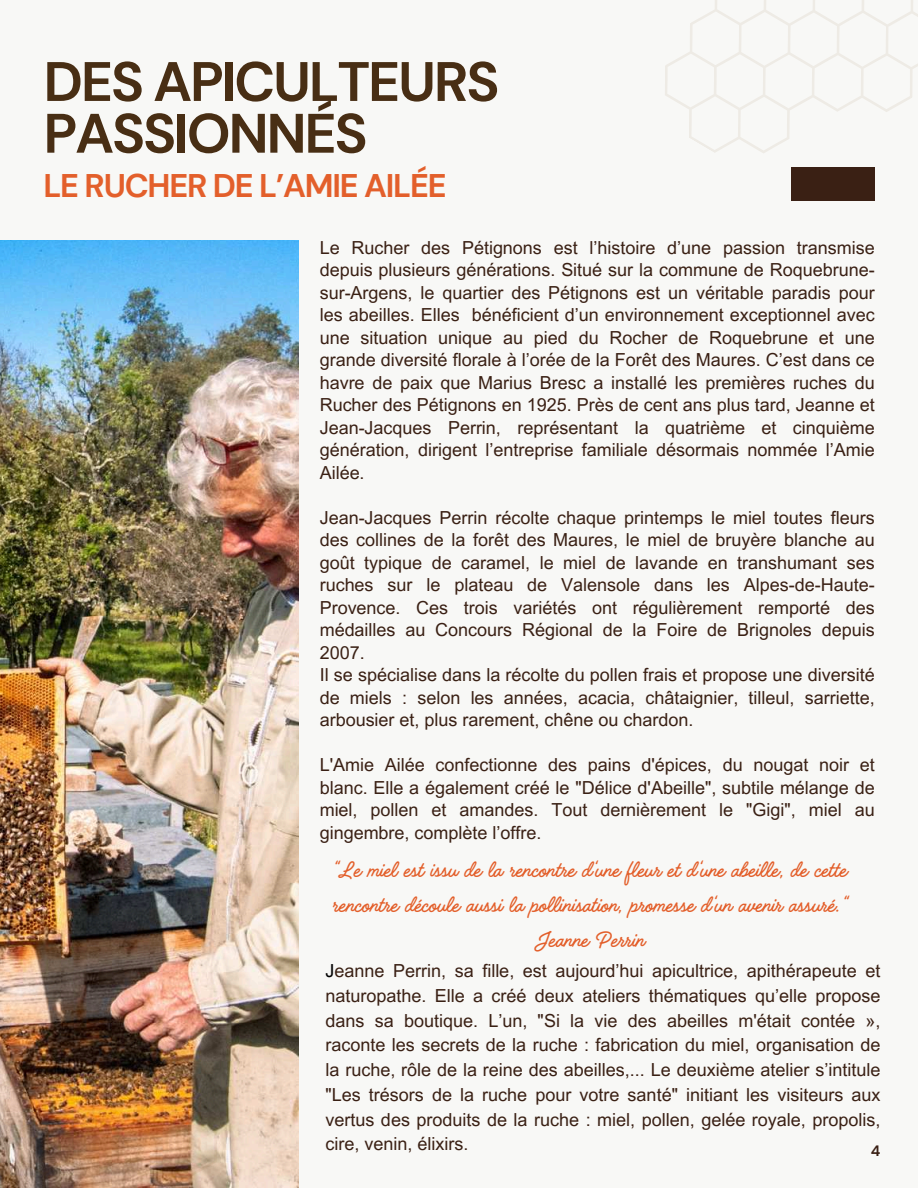
<style>
.page{position:relative;width:918px;height:1188px;background:#f8f8f6}
.page>*{position:absolute;margin:0;border:0;box-sizing:border-box;transform-origin:0 0}
.t1{font:700 55.5px/51.8px "DM Sans";letter-spacing:-.035em;color:#482e14}
.t2{font:700 32.7px "DM Sans";letter-spacing:-.035em;color:#e35f2b}
.t3{font:25.5px/34.8px "Handelson Three";color:#e35f2b;text-align:center}
.t4{font:18px/22.5px "Arial MT Pro";color:#3a2014;text-align:justify}
.t5{font:700 15px "DM Sans";color:#3a2014}
.s1{color:#000}
</style>
<div class="page">
<img style="left:0;top:240px;width:298px;height:948px">
<div style="left:791px;top:168px;width:84px;height:33px;background:#3a2014"></div>
<img style="left:0;top:1032px;width:217px;height:156px">
<svg style="left:665px;top:0;width:253px;height:153px"></svg>
<h1 class="t1" style="left:44px;top:56px;width:457px">DES APICULTEURS<br>PASSIONNÉS</h1>
<h2 class="t2" style="left:44px;top:165px;width:405px">LE RUCHER DE L’AMIE AILÉE</h2>
<p class="t4" style="left:320px;top:237px;width:557px">Le Rucher des Pétignons est l’histoire d’une passion transmise depuis plusieurs générations. Situé sur la commune de Roquebrune&shy;sur-Argens, le quartier des Pétignons est un véritable paradis pour les abeilles. Elles bénéficient d’un environnement exceptionnel avec une situation unique au pied du Rocher de Roquebrune et une grande diversité florale à l’orée de la Forêt des Maures. C’est dans ce havre de paix que Marius Bresc a installé les premières ruches du Rucher des Pétignons en 1925. Près de cent ans plus tard, Jeanne et Jean-Jacques Perrin, représentant la quatrième et cinquième génération, dirigent l’entreprise familiale désormais nommée l’Amie Ailée.</p>
<p class="t4" style="left:320px;top:507px;width:557px;text-align:left">Jean-Jacques Perrin récolte chaque printemps le miel toutes fleurs des collines de la forêt des Maures, le miel de bruyère blanche au goût typique de caramel, le miel de lavande en transhumant ses ruches sur le plateau de Valensole dans les Alpes-de-Haute-Provence. Ces trois variétés ont régulièrement remporté des médailles au Concours Régional de la Foire de Brignoles depuis 2007.<br>Il se spécialise dans la récolte du pollen frais et propose une diversité de miels : selon les années, acacia, châtaignier, tilleul, sarriette, arbousier et, plus rarement, chêne ou chardon.</p>
<p class="t4" style="left:320px;top:755px;width:557px">L'Amie Ailée confectionne des pains d'épices, du nougat noir et blanc. Elle a également créé le "Délice d'Abeille", subtile mélange de miel, pollen et amandes. Tout dernièrement le "Gigi", miel au gingembre, complète l’offre.</p>
<h3 class="t3" style="left:331px;top:854px;width:517px">“Le miel est issu de la rencontre d‘une fleur et d‘une abeille, de cette rencontre découle aussi la pollinisation, promesse d‘un avenir assuré.“<br>Jeanne Perrin</h3>
<p class="t4" style="left:325px;top:959px;width:557px;line-height:24.8px"><span class="s1">J</span>eanne Perrin, sa fille, est aujourd’hui apicultrice, apithérapeute et naturopathe. Elle a créé deux ateliers thématiques qu’elle propose dans sa boutique. L’un, "Si la vie des abeilles m'était contée », raconte les secrets de la ruche : fabrication du miel, organisation de la ruche, rôle de la reine des abeilles,... Le deuxième atelier s’intitule "Les trésors de la ruche pour votre santé" initiant les visiteurs aux vertus des produits de la ruche : miel, pollen, gelée royale, propolis, cire, venin, élixirs.</p>
<p class="t5" style="left:871px;top:1141px;width:11px">4</p>
</div>
